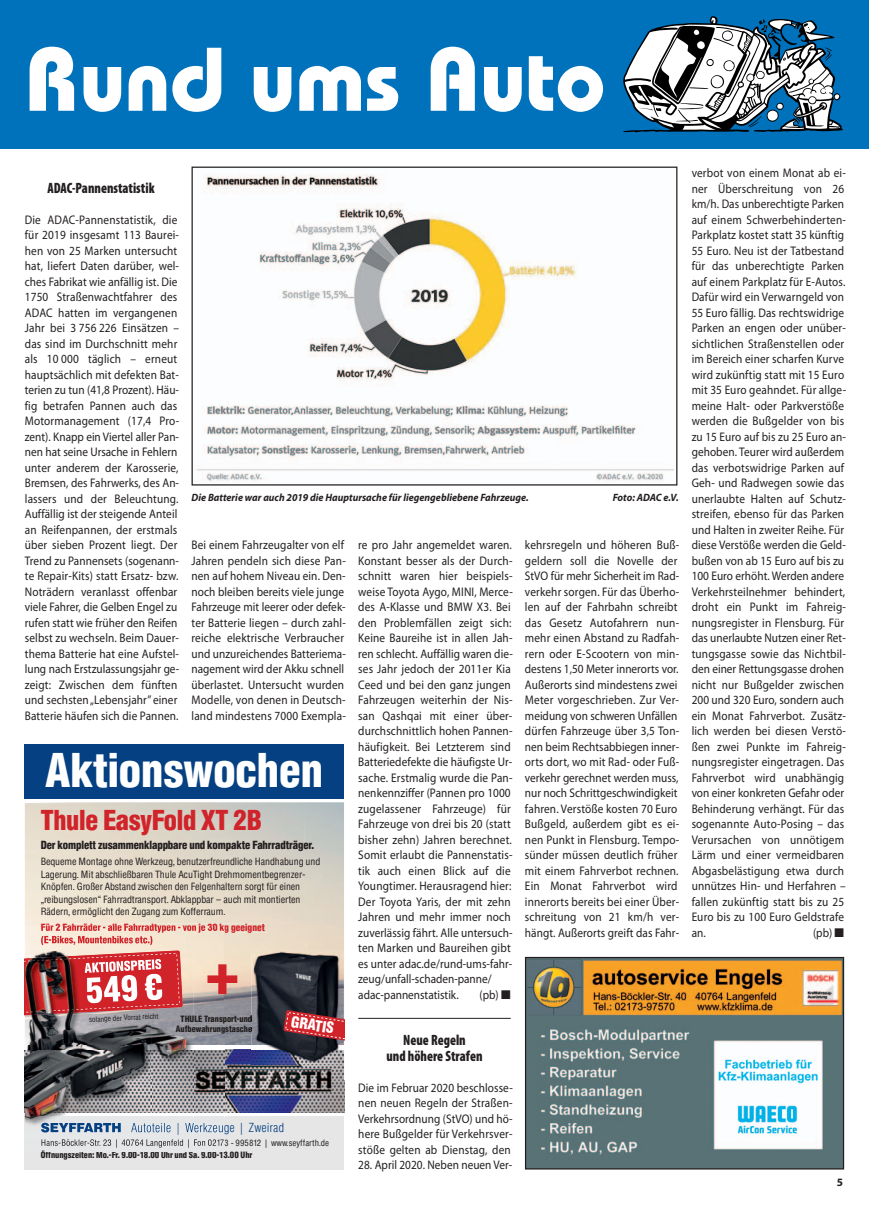
<style>
.page{position:relative;width:869px;height:1205px;background:#fff}
.page>*{position:absolute;margin:0;border:0;box-sizing:border-box;transform-origin:0 0}
.t1{font:46.5px "Europa Gro SBOP Bol Con";color:#fff}
.t2{font:27.5px "Europa Gro SBOP Bol Con";letter-spacing:-.01em;color:#d1232a}
.t3{font:15.38px "Europa Gro SBOP Bol Con";color:#fff}
.t4{font:900 condensed 15px/15.5px "Myriad Pro";color:#231f20;text-align:center;scale:.9 1}
.t5{font:12.5px/15.5px "Myriad Pro";letter-spacing:.015em;color:#231f20;scale:.9 1}
.t6{font:11.25px "Europa Gro SBOP Bol Con";letter-spacing:-.01em;color:#231f20}
.t7{font:italic 700 10.62px "Myriad Pro";color:#231f20;scale:.95 1}
.t8{font:10px/12.5px "Europa Gro SBOP Con";letter-spacing:-.01em;color:#231f20}
.t9{font:10px "Europa Gro SBOP Bol Con";color:#d1232a}
.t10{font:8.75px/10px "Europa Gro SBOP Bol Con";color:#231f20;text-align:center}
.t11{font:7.5px "Europa Gro SBOP Con";color:#231f20}
</style>
<div class="page">
<div style="left:0;top:0;width:868px;height:149px;background:#0072bc"></div>
<svg style="left:30px;top:47px;width:572px;height:65px"></svg>
<svg style="left:623px;top:16px;width:219px;height:117px"></svg>
<hr style="left:358px;top:1018px;width:152px;height:1px;background:#231f20">
<img style="left:196px;top:174px;width:479px;height:308px">
<div style="left:191px;top:167px;width:486px;height:318px;border:1px solid #231f20"></div>
<div style="left:25px;top:1116px;width:319px;height:53px;background:#e6e6e6"></div>
<img style="left:224px;top:1049px;width:120px;height:63px">
<img style="left:303px;top:802px;width:41px;height:243px">
<svg style="left:25px;top:802px;width:44px;height:125px;background:#ece2d2"></svg>
<img style="left:224px;top:932px;width:41px;height:113px">
<img style="left:41px;top:923px;width:226px;height:9px">
<img style="left:224px;top:1015px;width:27px;height:8px">
<img style="left:224px;top:1025px;width:27px;height:8px">
<img style="left:104px;top:932px;width:80px;height:18px">
<img style="left:184px;top:932px;width:40px;height:83px">
<img style="left:41px;top:927px;width:183px;height:5px">
<img style="left:41px;top:927px;width:51px;height:4px">
<img style="left:94px;top:936px;width:58px;height:9px">
<img style="left:41px;top:936px;width:53px;height:9px">
<img style="left:193px;top:1015px;width:31px;height:98px">
<img style="left:43px;top:1132px;width:60px;height:1px">
<img style="left:41px;top:1126px;width:80px;height:6px">
<img style="left:198px;top:1123px;width:25px;height:10px">
<img style="left:131px;top:1123px;width:67px;height:12px">
<img style="left:83px;top:1139px;width:141px;height:9px">
<img style="left:41px;top:1139px;width:42px;height:7px">
<img style="left:25px;top:1112px;width:42px;height:4px">
<img style="left:67px;top:1112px;width:126px;height:1px">
<img style="left:25px;top:1116px;width:32px;height:9px">
<img style="left:25px;top:1045px;width:168px;height:67px">
<img style="left:41px;top:1123px;width:80px;height:3px">
<img style="left:133px;top:1123px;width:60px;height:3px">
<img style="left:151px;top:1023px;width:42px;height:22px">
<img style="left:25px;top:1023px;width:126px;height:22px">
<img style="left:25px;top:950px;width:168px;height:73px">
<img style="left:174px;top:1025px;width:19px;height:8px">
<div style="left:25px;top:744px;width:319px;height:55px;background:#054182"></div>
<svg style="left:207px;top:964px;width:30px;height:30px"></svg>
<img style="left:251px;top:951px;width:92px;height:114px">
<svg style="left:251px;top:1015px;width:1px;height:18px"></svg>
<svg style="left:283px;top:1010px;width:61px;height:32px;background:#972e35"></svg>
<img style="left:526px;top:959px;width:315px;height:208px">
<div style="left:524px;top:957px;width:319px;height:212px;border:1px solid #231f20"></div>
<p class="t4" style="left:48px;top:181px;width:120px">ADAC-Pannenstatistik</p>
<p class="t5" style="left:25px;top:213px;width:173px">Die ADAC-Pannenstatistik, die für 2019 insgesamt 113 Baurei&shy;hen von 25 Marken untersucht hat, liefert Daten darüber, wel&shy;ches Fabrikat wie anfällig ist. Die<br>1750 Straßenwachtfahrer des<br>ADAC hatten im vergangenen<br>Jahr bei 3 756 226 Einsätzen – das sind im Durchschnitt mehr als 10 000 täglich – erneut hauptsächlich mit defekten Bat&shy;terien zu tun (41,8 Prozent). Häu&shy;fig betrafen Pannen auch das<br>Motormanagement (17,4 Pro&shy;zent). Knapp ein Viertel aller Pan&shy;nen hat seine Ursache in Fehlern unter anderem der Karosserie,<br>Bremsen, des Fahrwerks, des An&shy;lassers und der Beleuchtung.<br>Auffällig ist der steigende Anteil an Reifenpannen, der erstmals über sieben Prozent liegt. Der<br>Trend zu Pannensets (sogenann&shy;te Repair-Kits) statt Ersatz- bzw.<br>Noträdern veranlasst offenbar viele Fahrer, die Gelben Engel zu rufen statt wie früher den Reifen selbst zu wechseln. Beim Dauer&shy;thema Batterie hat eine Aufstel&shy;lung nach Erstzulassungsjahr ge&shy;zeigt: Zwischen dem fünften und sechsten „Lebensjahr” einer<br>Batterie häufen sich die Pannen.</p>
<p class="t7" style="left:191px;top:493px;width:356px">Die Batterie war auch 2019 die Hauptursache für liegengebliebene Fahrzeuge.</p>
<p class="t7" style="left:612px;top:493px;width:71px">Foto: ADAC e.V.</p>
<p class="t5" style="left:524px;top:538px;width:173px">kehrsregeln und höheren Buß&shy;geldern soll die Novelle der<br>StVO für mehr Sicherheit im Rad&shy;verkehr sorgen. Für das Überho&shy;len auf der Fahrbahn schreibt das Gesetz Autofahrern nun&shy;mehr einen Abstand zu Radfah&shy;rern oder E-Scootern von min&shy;destens 1,50 Meter innerorts vor.<br>Außerorts sind mindestens zwei<br>Meter vorgeschrieben. Zur Ver&shy;meidung von schweren Unfällen dürfen Fahrzeuge über 3,5 Ton&shy;nen beim Rechtsabbiegen inner&shy;orts dort, wo mit Rad- oder Fuß&shy;verkehr gerechnet werden muss, nur noch Schrittgeschwindigkeit fahren. Verstöße kosten 70 Euro<br>Bußgeld, außerdem gibt es ei&shy;nen Punkt in Flensburg. Tempo&shy;sünder müssen deutlich früher mit einem Fahrverbot rechnen.<br>Ein Monat Fahrverbot wird innerorts bereits bei einer Über&shy;schreitung von 21 km/h ver&shy;hängt. Außerorts greift das Fahr-</p>
<p class="t5" style="left:191px;top:538px;width:173px">Bei einem Fahrzeugalter von elf<br>Jahren pendeln sich diese Pan&shy;nen auf hohem Niveau ein. Den&shy;noch bleiben bereits viele junge<br>Fahrzeuge mit leerer oder defek&shy;ter Batterie liegen – durch zahl&shy;reiche elektrische Verbraucher und unzureichendes Batteriema&shy;nagement wird der Akku schnell überlastet. Untersucht wurden<br>Modelle, von denen in Deutsch&shy;land mindestens 7000 Exempla-</p>
<p class="t5" style="left:358px;top:538px;width:173px">re pro Jahr angemeldet waren.<br>Konstant besser als der Durch&shy;schnitt waren hier beispiels&shy;weise Toyota Aygo, MINI, Merce&shy;des A-Klasse und BMW X3. Bei den Problemfällen zeigt sich:<br>Keine Baureihe ist in allen Jah&shy;ren schlecht. Auffällig waren die&shy;ses Jahr jedoch der 2011er Kia<br>Ceed und bei den ganz jungen<br>Fahrzeugen weiterhin der Nis&shy;san Qashqai mit einer über&shy;durchschnittlich hohen Pannen&shy;häufigkeit. Bei Letzterem sind<br>Batteriedefekte die häufigste Ur&shy;sache. Erstmalig wurde die Pan&shy;nenkennziffer (Pannen pro 1000 zugelassener Fahrzeuge) für<br>Fahrzeuge von drei bis 20 (statt bisher zehn) Jahren berechnet.<br>Somit erlaubt die Pannenstatis&shy;tik auch einen Blick auf die<br>Youngtimer. Herausragend hier:<br>Der Toyota Yaris, der mit zehn<br>Jahren und mehr immer noch zuverlässig fährt. Alle untersuch&shy;ten Marken und Baureihen gibt es unter adac.de/rund-ums-fahr&shy;zeug/unfall-schaden-panne/ adac-pannenstatistik.</p>
<h1 class="t1" style="left:46px;top:747px;width:279px">Aktionswochen</h1>
<h2 class="t2" style="left:41px;top:807px;width:222px">Thule EasyFold XT 2B</h2>
<p class="t6" style="left:41px;top:839px;width:274px">Der komplett zusammenklappbare und kompakte Fahrradträger.</p>
<p class="t8" style="left:41px;top:856px;width:281px">Bequeme Montage ohne Werkzeug, benutzerfreundliche Handhabung und Lagerung. Mit abschließbaren Thule AcuTight Drehmomentbegrenzer-Knöpfen. Großer Abstand zwischen den Felgenhaltern sorgt für einen „reibungslosen“ Fahrradtransport. Abklappbar – auch mit montierten Rädern, ermöglicht den Zugang zum Kofferraum.</p>
<p class="t9" style="left:41px;top:922px;width:226px">Für 2 Fahrräder - alle Fahrradtypen - von je 30 kg geeignet</p>
<p class="t5" style="left:479px;top:988px;width:36px">(pb) ■</p>
<p class="t4" style="left:386px;top:1034px;width:108px">Neue Regeln<br>und höhere Strafen</p>
<p class="t5" style="left:358px;top:1081px;width:173px;text-align:justify">Die im Februar 2020 beschlosse&shy;nen neuen Regeln der Straßen-Verkehrsordnung (StVO) und hö&shy;here Bußgelder für Verkehrsver&shy;stöße gelten ab Dienstag, den</p>
<p class="t5" style="left:358px;top:1158px;width:173px">28. April 2020. Neben neuen Ver-</p>
<p class="t11" style="left:89px;top:1016px;width:71px;rotate:-3deg">solange der Vorrat reicht</p>
<p class="t10" style="left:176px;top:1014px;width:78px">THULE Transport-und<br>Aufbewahrungstasche</p>
<p class="t3" style="left:292px;top:1014px;width:44px;rotate:9deg">GRATIS</p>
<p class="t10" style="left:41px;top:1150px;width:213px">Öffnungszeiten: Mo.-Fr. 9.00-18.00 Uhr und Sa. 9.00-13.00 Uhr</p>
<p class="t5" style="left:691px;top:166px;width:173px">verbot von einem Monat ab ei&shy;ner Überschreitung von 26 km/h. Das unberechtigte Parken auf einem Schwerbehinderten-<br>Parkplatz kostet statt 35 künftig<br>55 Euro. Neu ist der Tatbestand für das unberechtigte Parken auf einem Parkplatz für E-Autos.<br>Dafür wird ein Verwarngeld von<br>55 Euro fällig. Das rechtswidrige<br>Parken an engen oder unüber&shy;sichtlichen Straßenstellen oder im Bereich einer scharfen Kurve wird zukünftig statt mit 15 Euro mit 35 Euro geahndet. Für allge&shy;meine Halt- oder Parkverstöße werden die Bußgelder von bis zu 15 Euro auf bis zu 25 Euro an&shy;gehoben. Teurer wird außerdem das verbotswidrige Parken auf<br>Geh- und Radwegen sowie das unerlaubte Halten auf Schutz&shy;streifen, ebenso für das Parken und Halten in zweiter Reihe. Für diese Verstöße werden die Geld&shy;bußen von ab 15 Euro auf bis zu<br>100 Euro erhöht. Werden andere<br>Verkehrsteilnehmer behindert, droht ein Punkt im Fahreig&shy;nungsregister in Flensburg. Für das unerlaubte Nutzen einer Ret&shy;tungsgasse sowie das Nichtbil&shy;den einer Rettungsgasse drohen nicht nur Bußgelder zwischen<br>200 und 320 Euro, sondern auch ein Monat Fahrverbot. Zusätz&shy;lich werden bei diesen Verstö&shy;ßen zwei Punkte im Fahreig&shy;nungsregister eingetragen. Das<br>Fahrverbot wird unabhängig von einer konkreten Gefahr oder<br>Behinderung verhängt. Für das sogenannte Auto-Posing – das<br>Verursachen von unnötigem<br>Lärm und einer vermeidbaren<br>Abgasbelästigung etwa durch unnützes Hin- und Herfahren – fallen zukünftig statt bis zu 25<br>Euro bis zu 100 Euro Geldstrafe an.</p>
<p class="t5" style="left:812px;top:926px;width:36px">(pb) ■</p>
</div>
